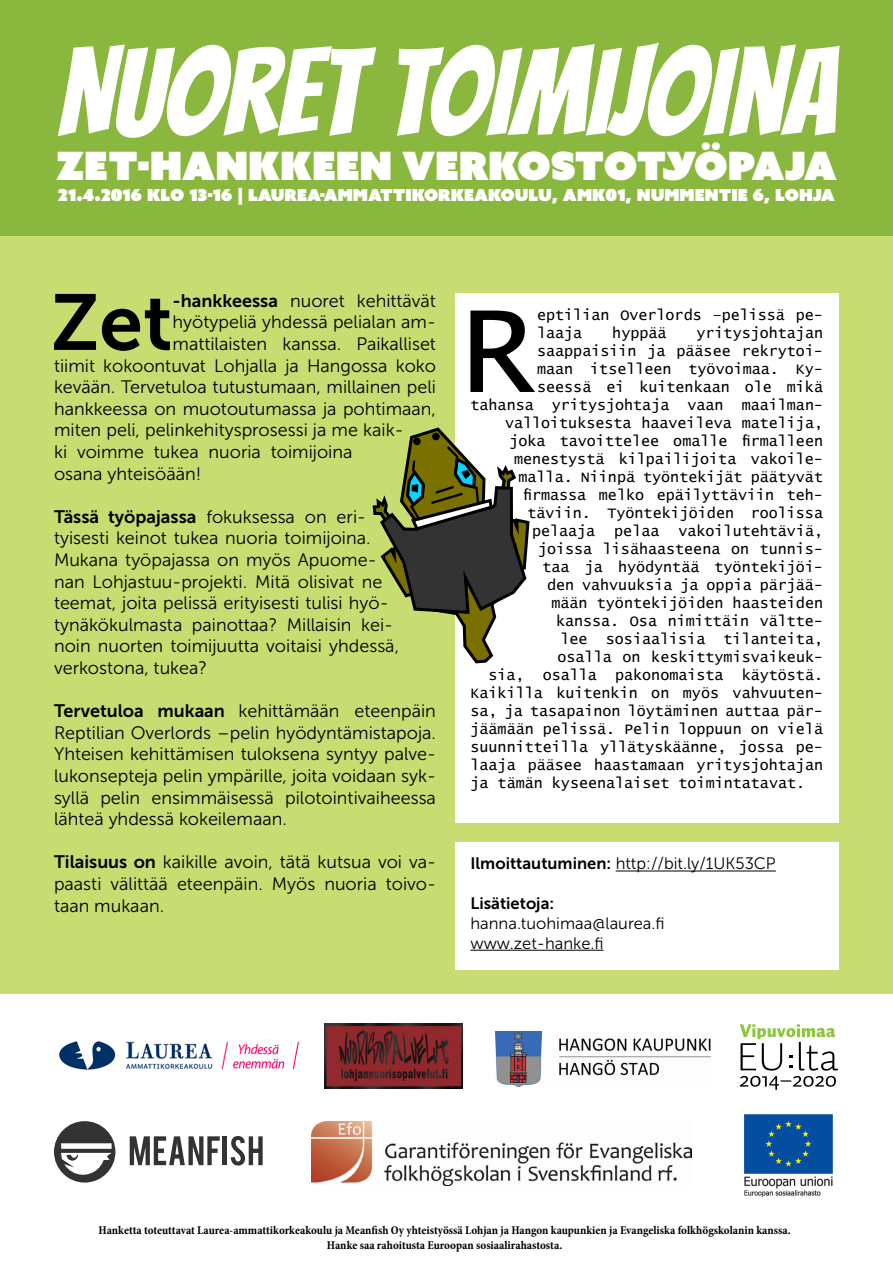
<style>
.page{position:relative;width:893px;height:1263px;background:#c7dd72}
.page>*{position:absolute;margin:0;border:0;box-sizing:border-box;transform-origin:0 0}
.t1{font:129.9px "Lucida Console";color:#000}
.t2{font:121.5px "Bangers";color:#fff}
.t3{font:78.9px "Museo Sans 700";color:#000}
.t4{font:39px "Azo Sans Uber";color:#fff}
.t5{font:18px/21.6px "Museo Sans 300";color:#000;text-align:justify}
.t6{font:16.5px "Museo Sans 300";color:#000}
.t7{font:16.5px "Azo Sans Uber";color:#fff}
.t8{font:16.5px "Museo Sans 700";color:#000}
.t9{font:15px/18px "Lucida Console";color:#000}
.t10{font:700 condensed 12px "Minion Pro";letter-spacing:-.005em;color:#000}
.s1{font-family:"Museo Sans 700"}
</style>
<div class="page">
<div style="left:0;top:0;width:893px;height:235px;background:#8ab83f"></div>
<div style="left:0;top:994px;width:893px;height:269px;background:#fff"></div>
<div style="left:455px;top:293px;width:384px;height:529px;background:#fff"></div>
<svg style="left:372px;top:427px;width:158px;height:237px"></svg>
<div style="left:455px;top:842px;width:384px;height:128px;background:#fff"></div>
<hr style="left:616px;top:870px;width:160px;height:1px;background:#000">
<hr style="left:470px;top:950px;width:134px;height:1px;background:#000">
<svg style="left:740px;top:1024px;width:98px;height:66px"></svg>
<img style="left:744px;top:1114px;width:89px;height:82px">
<img style="left:496px;top:1031px;width:214px;height:55px">
<svg style="left:54px;top:1121px;width:61px;height:61px"></svg>
<svg style="left:130px;top:1136px;width:90px;height:29px"></svg>
<hr style="left:223px;top:1136px;width:4px;height:29px;background:#333">
<svg style="left:231px;top:1136px;width:32px;height:29px"></svg>
<img style="left:59px;top:1041px;width:240px;height:29px">
<img style="left:324px;top:1023px;width:138px;height:65px">
<img style="left:311px;top:1121px;width:380px;height:64px">
<p class="t2" style="left:57px;top:1px;width:780px">NUORET TOIMIJOINA</p>
<p class="t4" style="left:56px;top:140px;width:782px">ZET-HANKKEEN VERKOSTOTYÖPAJA</p>
<p class="t7" style="left:58px;top:184px;width:778px">21.4.2016 KLO 13-16 | LAUREA-AMMATTIKORKEAKOULU, AMK01, NUMMENTIE 6, LOHJA</p>
<p class="t3" style="left:51px;top:279px;width:123px">Zet</p>
<p class="t5" style="left:173px;top:290px;width:265px"><span class="s1">-hankkeessa</span> nuoret kehittävät</p>
<p class="t5" style="left:173px;top:311px;width:265px">hyötypeliä yhdessä pelialan am-</p>
<p class="t5" style="left:173px;top:333px;width:265px">mattilaisten kanssa. Paikalliset</p>
<p class="t5" style="left:54px;top:355px;width:383px">tiimit kokoontuvat Lohjalla ja Hangossa koko</p>
<p class="t5" style="left:54px;top:376px;width:383px">kevään. Tervetuloa tutustumaan, millainen peli</p>
<p class="t5" style="left:54px;top:398px;width:383px">hankkeessa on muotoutumassa ja pohtimaan,</p>
<p class="t5" style="left:54px;top:419px;width:351px">miten peli, pelinkehitysprosessi ja me kaik-</p>
<p class="t5" style="left:54px;top:441px;width:300px">ki voimme tukea nuoria toimijoina</p>
<p class="t5" style="left:54px;top:463px;width:149px">osana yhteisöään!</p>
<p class="t5" style="left:54px;top:506px;width:347px;text-align:left"><span class="s1">Tässä työpajassa</span> fokuksessa on eri&shy;tyisesti keinot tukea nuoria toimijoina.<br>Mukana työpajassa on myös Apuome&shy;nan Lohjastuu-projekti. Mitä olisivat ne teemat, joita pelissä erityisesti tulisi hyö&shy;tynäkökulmasta painottaa? Millaisin kei&shy;noin nuorten toimijuutta voitaisi yhdessä, verkostona, tukea?</p>
<p class="t5" style="left:54px;top:700px;width:383px"><span class="s1">Tervetuloa mukaan</span> kehittämään eteenpäin Reptilian Overlords –pelin hyödyntämistapoja.<br>Yhteisen kehittämisen tuloksena syntyy palve&shy;lukonsepteja pelin ympärille, joita voidaan syk&shy;syllä pelin ensimmäisessä pilotointivaiheessa lähteä yhdessä kokeilemaan.</p>
<p class="t5" style="left:54px;top:851px;width:383px"><span class="s1">Tilaisuus on</span> kaikille avoin, tätä kutsua voi va&shy;paasti välittää eteenpäin. Myös nuoria toivo&shy;taan mukaan.</p>
<p class="t1" style="left:459px;top:289px;width:80px">R</p>
<p class="t9" style="left:537px;top:307px;width:287px">eptilian Overlords –pelissä pe&shy;laaja</p>
<p class="t9" style="left:612px;top:325px;width:56px">hyppää</p>
<p class="t9" style="left:696px;top:325px;width:128px">yritysjohtajan</p>
<p class="t9" style="left:537px;top:343px;width:287px">saappaisiin ja pääsee rekrytoi-</p>
<p class="t9" style="left:537px;top:361px;width:287px">maan itselleen työvoimaa. Ky-</p>
<p class="t9" style="left:537px;top:379px;width:287px">seessä ei kuitenkaan ole mikä</p>
<p class="t9" style="left:470px;top:397px;width:354px">tahansa yritysjohtaja vaan maailman-</p>
<p class="t9" style="left:505px;top:415px;width:320px">valloituksesta haaveileva matelija,</p>
<p class="t9" style="left:509px;top:433px;width:315px">joka tavoittelee omalle firmalleen</p>
<p class="t9" style="left:514px;top:451px;width:311px">menestystä kilpailijoita vakoile-</p>
<p class="t9" style="left:518px;top:469px;width:306px">malla. Niinpä työntekijät päätyvät</p>
<p class="t9" style="left:523px;top:487px;width:302px">firmassa melko epäilyttäviin teh-</p>
<p class="t9" style="left:527px;top:505px;width:297px">täviin. Työntekijöiden roolissa</p>
<p class="t9" style="left:532px;top:523px;width:65px">pelaaja</p>
<p class="t9" style="left:614px;top:523px;width:47px">pelaa</p>
<p class="t9" style="left:678px;top:523px;width:146px">vakoilutehtäviä,</p>
<p class="t9" style="left:538px;top:541px;width:287px">joissa lisähaasteena on tunnis-</p>
<p class="t9" style="left:542px;top:559px;width:282px">taa ja hyödyntää työntekijöi-</p>
<p class="t9" style="left:547px;top:577px;width:278px">den vahvuuksia ja oppia pärjää-</p>
<p class="t9" style="left:551px;top:595px;width:273px">mään työntekijöiden haasteiden</p>
<p class="t9" style="left:556px;top:613px;width:269px">kanssa. Osa nimittäin vältte-</p>
<p class="t9" style="left:560px;top:631px;width:264px">lee sosiaalisia tilanteita,</p>
<p class="t9" style="left:557px;top:649px;width:267px">osalla on keskittymisvaikeuk-</p>
<p class="t9" style="left:488px;top:667px;width:336px">sia, osalla pakonomaista käytöstä.</p>
<p class="t9" style="left:470px;top:685px;width:354px">Kaikilla kuitenkin on myös vahvuuten-</p>
<p class="t9" style="left:470px;top:703px;width:354px">sa, ja tasapainon löytäminen auttaa pär-</p>
<p class="t9" style="left:470px;top:721px;width:354px">jäämään pelissä. Pelin loppuun on vielä</p>
<p class="t9" style="left:470px;top:739px;width:354px">suunnitteilla yllätyskäänne, jossa pe-</p>
<p class="t9" style="left:470px;top:757px;width:354px">laaja pääsee haastamaan yritysjohtajan</p>
<p class="t9" style="left:470px;top:775px;width:336px">ja tämän kyseenalaiset toimintatavat.</p>
<p class="t6" style="left:470px;top:855px;width:307px"><span class="s1">Ilmoittautuminen:</span> http://bit.ly/1UK53CP</p>
<p class="t8" style="left:470px;top:894px;width:85px">Lisätietoja:</p>
<p class="t6" style="left:470px;top:914px;width:196px">hanna.tuohimaa@laurea.fi</p>
<p class="t6" style="left:470px;top:934px;width:135px">www.zet-hanke.fi</p>
<p class="t10" style="left:99px;top:1222px;width:694px">Hanketta toteuttavat Laurea-ammattikorkeakoulu ja Meanfish Oy yhteistyössä Lohjan ja Hangon kaupunkien ja Evangeliska folkhögskolanin kanssa.</p>
<p class="t10" style="left:327px;top:1236px;width:237px">Hanke saa rahoitusta Euroopan sosiaalirahastosta.</p>
</div>
